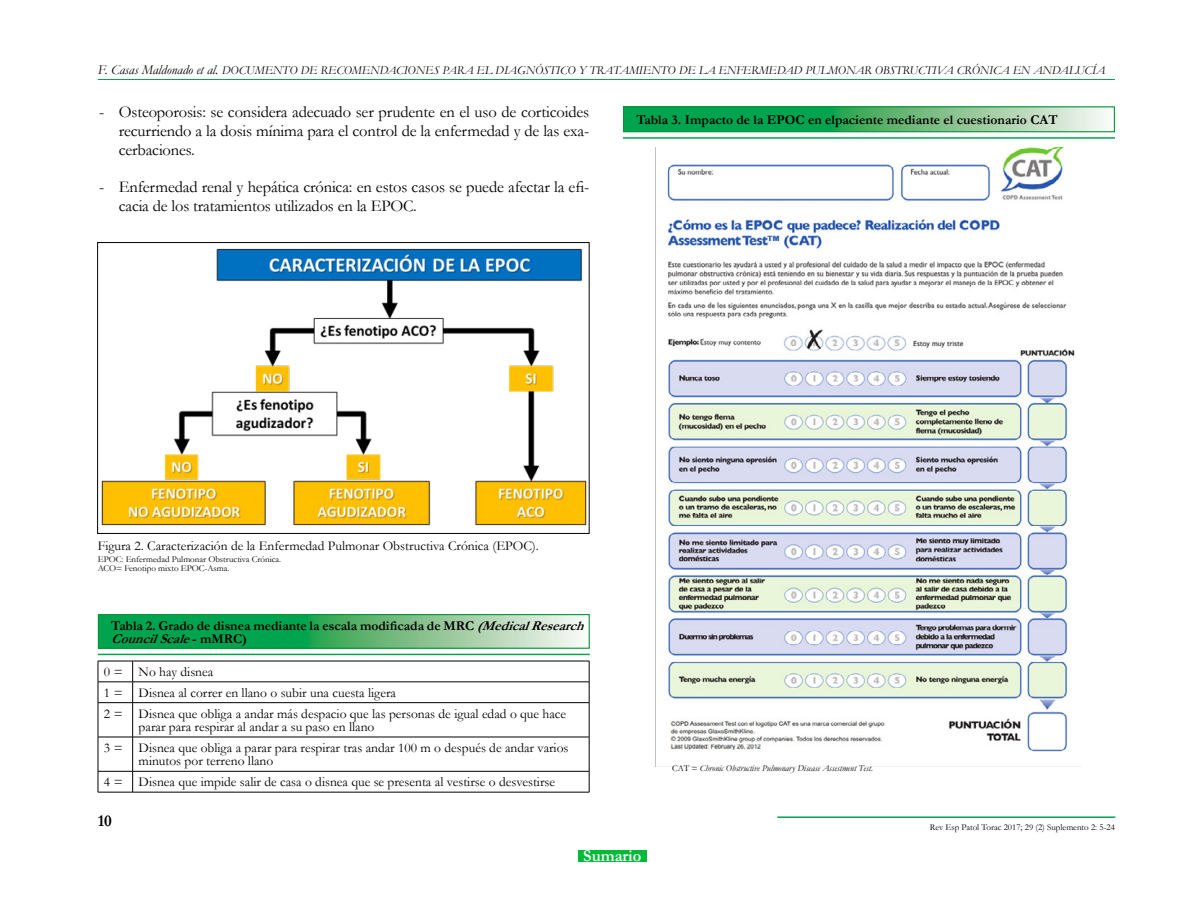
<style>
.page{position:relative;width:1200px;height:900px;background:#fff}
.page>*{position:absolute;margin:0;border:0;box-sizing:border-box;transform-origin:0 0}
.t1{font:16.5px/18.8px "Garamond";letter-spacing:-.01em;color:#000;text-align:justify}
.t2{font:700 16.5px "Garamond";color:#fff}
.t3{font:700 16.5px "Garamond";color:#000}
.t4{font:13.5px/20.9px "Garamond";color:#000}
.t5{font:700 13.5px/13.5px "Garamond";color:#000}
.t6{font:italic 12px "Garamond";color:#000}
.t7{font:9px/9px "Garamond";color:#000}
.t8{font:italic 9px "Garamond";color:#000}
.s1{font-size:13.5px}
.s2{font-style:italic}
.s3{font-style:normal}
</style>
<div class="page">
<hr style="left:777px;top:816px;width:338px;height:2px;background:#00a24f">
<hr style="left:98px;top:79px;width:1017px;height:1px;background:#00a44e">
<div style="left:578px;top:850px;width:69px;height:12px;background:#00ba38"></div>
<img style="left:102px;top:248px;width:485px;height:278px">
<div style="left:97px;top:242px;width:492px;height:292px;border:1px solid #000"></div>
<hr style="left:98px;top:661px;width:35px;height:1px;background:#000">
<hr style="left:133px;top:661px;width:456px;height:1px;background:#000">
<hr style="left:98px;top:682px;width:35px;height:1px;background:#000">
<svg style="left:98px;top:661px;width:1px;height:41px"></svg>
<hr style="left:133px;top:682px;width:456px;height:1px;background:#000">
<svg style="left:132px;top:661px;width:1px;height:41px"></svg>
<svg style="left:589px;top:661px;width:1px;height:41px"></svg>
<hr style="left:98px;top:702px;width:35px;height:1px;background:#000">
<hr style="left:98px;top:703px;width:1px;height:34px;background:#000">
<hr style="left:133px;top:702px;width:456px;height:1px;background:#000">
<hr style="left:132px;top:703px;width:1px;height:34px;background:#000">
<hr style="left:589px;top:703px;width:1px;height:34px;background:#000">
<hr style="left:98px;top:737px;width:35px;height:1px;background:#000">
<hr style="left:98px;top:737px;width:1px;height:34px;background:#000">
<hr style="left:133px;top:737px;width:456px;height:1px;background:#000">
<hr style="left:132px;top:737px;width:1px;height:34px;background:#000">
<hr style="left:589px;top:737px;width:1px;height:34px;background:#000">
<hr style="left:98px;top:771px;width:35px;height:1px;background:#000">
<svg style="left:98px;top:772px;width:1px;height:20px"></svg>
<hr style="left:133px;top:771px;width:456px;height:1px;background:#000">
<svg style="left:132px;top:772px;width:1px;height:20px"></svg>
<svg style="left:589px;top:772px;width:1px;height:20px"></svg>
<hr style="left:98px;top:792px;width:35px;height:1px;background:#000">
<hr style="left:133px;top:792px;width:456px;height:1px;background:#000">
<hr style="left:98px;top:654px;width:492px;height:1px;background:#00a44e">
<svg style="left:100px;top:616px;width:479px;height:31px;background:#53b979"></svg>
<div style="left:98px;top:614px;width:492px;height:35px;border:1px solid #009838"></div>
<hr style="left:623px;top:137px;width:492px;height:2px;background:#00a44e">
<svg style="left:625px;top:108px;width:479px;height:22px;background:#53b979"></svg>
<div style="left:623px;top:106px;width:492px;height:26px;border:1px solid #009838"></div>
<img style="left:667px;top:148px;width:408px;height:604px">
<p class="t6" style="left:98px;top:63px;width:1009px"><span class="s1">F. Casas Maldonado et al.</span> DOCUMENTO DE RECOMENDACIONES PARA EL DIAGNÓSTICO Y TRATAMIENTO DE LA ENFERMEDAD PULMONAR OBSTRUCTIVA CRÓNICA EN ANDALUCÍA</p>
<p class="t1" style="left:119px;top:102px;width:472px;text-indent:-19px">- Osteoporosis: se considera adecuado ser prudente en el uso de corticoides recurriendo a la dosis mínima para el control de la enfermedad y de las exa&shy;cerbaciones.</p>
<p class="t1" style="left:119px;top:177px;width:472px;text-indent:-19px">- Enfermedad renal y hepática crónica: en estos casos se puede afectar la efi&shy;cacia de los tratamientos utilizados en la EPOC.</p>
<p class="t5" style="left:636px;top:113px;width:423px">Tabla 3. Impacto de la EPOC en elpaciente mediante el cuestionario CAT</p>
<p class="t4" style="left:98px;top:535px;width:443px">Figura 2. Caracterización de la Enfermedad Pulmonar Obstructiva Crónica (EPOC).</p>
<p class="t7" style="left:98px;top:554px;width:185px">EPOC: Enfermedad Pulmonar Obstructiva Crónica.<br>ACO= Fenotipo mixto EPOC-Asma.</p>
<p class="t5" style="left:111px;top:619px;width:481px">Tabla 2. Grado de disnea mediante la escala modificada de MRC <span class="s2">(MedicalResearch<br>CouncilScale</span>- m M R C )</p>
<p class="t4" style="left:104px;top:661px;width:464px">0 = No hay disnea<br>1 = Disnea al correr en llano o subir una cuesta ligera<br>2 = Disnea que obliga a andar más despacio que las personas de igual edad o que hace</p>
<p class="t4" style="left:104px;top:716px;width:466px;text-indent:35px">parar para respirar al andar a su paso en llano<br>3 = Disnea que obliga a parar para respirar tras andar 100 m o después de andar varios</p>
<p class="t4" style="left:104px;top:750px;width:453px;text-indent:35px">minutos por terreno llano<br>4 = Disnea que impide salir de casa o disnea que se presenta al vestirse o desvestirse</p>
<p class="t3" style="left:98px;top:809px;width:16px">10</p>
<p class="t8" style="left:672px;top:762px;width:202px"><span class="s3">CAT =</span> Chronic Obstructive Pulmonary Disease Assestment Test.</p>
<p class="t7" style="left:930px;top:823px;width:187px">Rev Esp Patol Torac 2017; 29 (2) Suplemento 2: 5-24</p>
<p class="t2" style="left:583px;top:845px;width:60px">Sumario</p>
</div>
